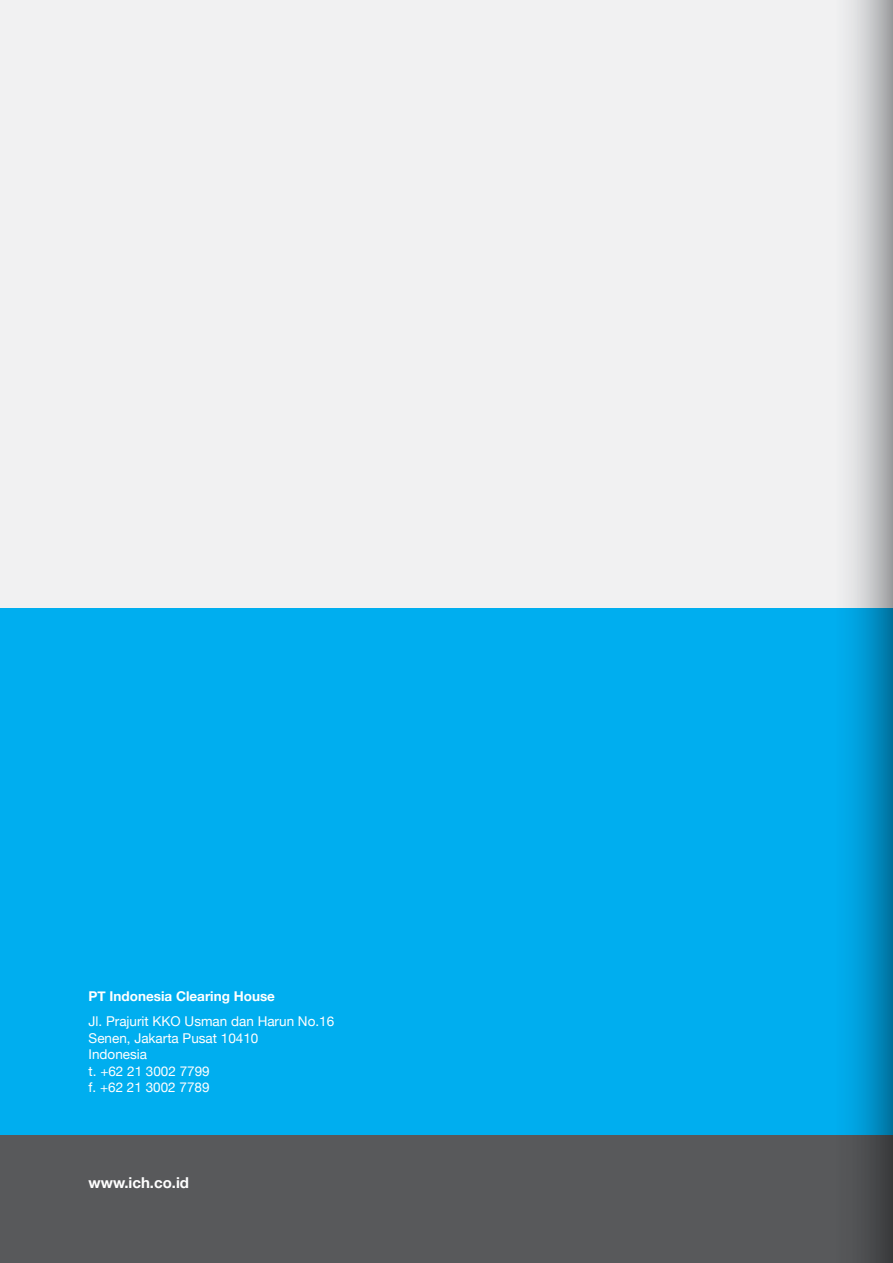
<style>
.page{position:relative;width:893px;height:1263px;background:#fff}
.page>*{position:absolute;margin:0;border:0;box-sizing:border-box;transform-origin:0 0}
.t1{font:700 15px "Helvetica Neue";color:#fff}
.t2{font:13.5px/16.5px "Helvetica Neue";color:#fff}
.t3{font:700 13.5px "Helvetica Neue";color:#fff}
</style>
<div class="page">
<div style="left:0;top:0;width:893px;height:948px;background:#f1f1f2"></div>
<div style="left:0;top:608px;width:893px;height:655px;background:#00aeef"></div>
<div style="left:0;top:1135px;width:893px;height:128px;background:#58595b"></div>
<svg style="left:850px;top:0;width:43px;height:1263px"></svg>
<p class="t3" style="left:89px;top:984px;width:188px">Pt Indonesia Clearing House</p>
<p class="t2" style="left:89px;top:1012px;width:247px">Jl. Prajurit KKO Usman dan Harun No.16<br>Senen, Jakarta Pusat 10410<br>Indonesia<br>t. +62 21 3002 7799<br>f. +62 21 3002 7789</p>
<p class="t1" style="left:89px;top:1169px;width:102px">www.ich.co.id</p>
</div>
